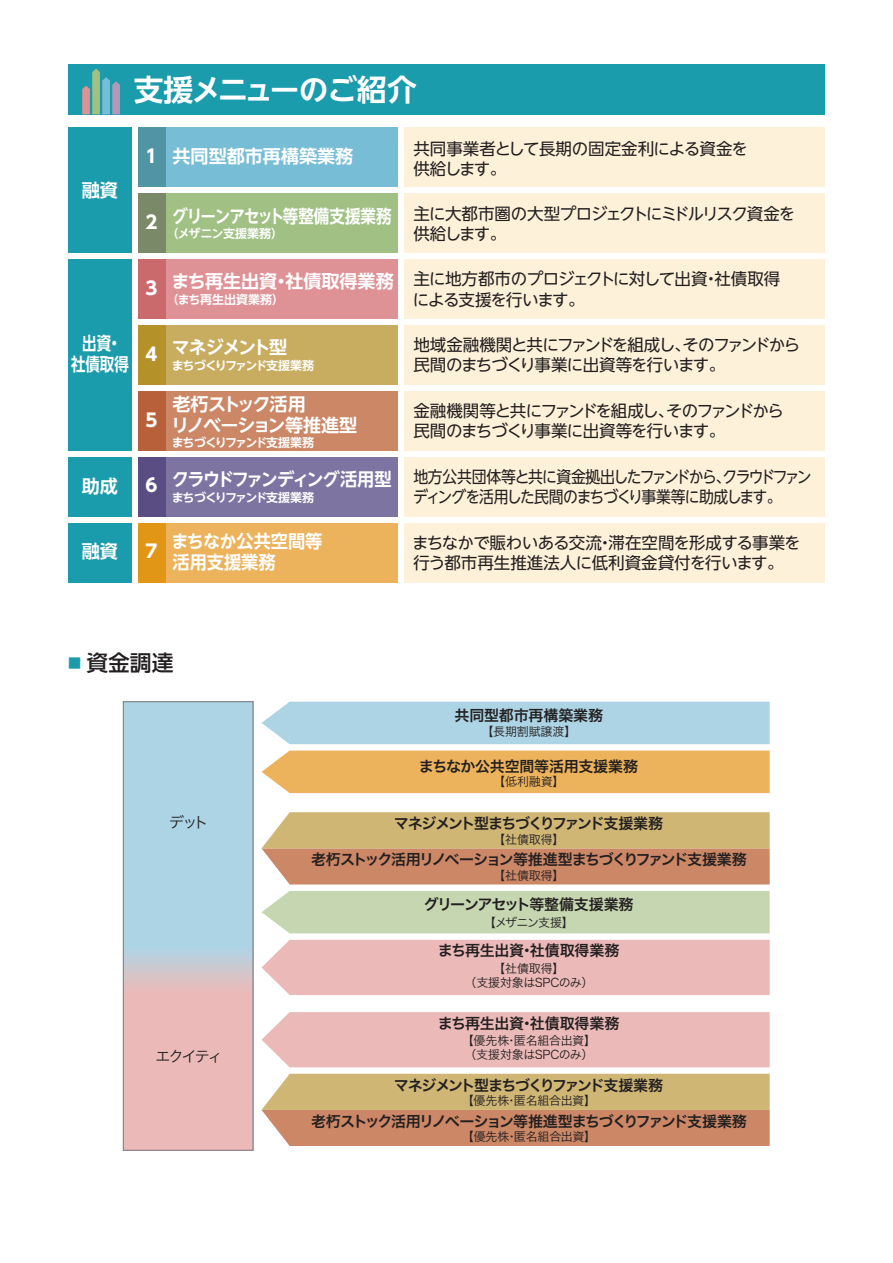
<style>
.page{position:relative;width:893px;height:1263px;background:#fff}
.page>*{position:absolute;margin:0;border:0;box-sizing:border-box;transform-origin:0 0}
.t1{font:700 29.7px "UD Shin Go NT Pro De";letter-spacing:-.035em;color:#fff}
.t2{font:500 21.75px "UD Shin Go NT Pro";color:#231f20}
.t3{font:700 18px "UD Shin Go NT Pro De";color:#fff}
.t4{font:700 18px/21px "UD Shin Go NT Pro De";letter-spacing:-.045em;color:#fff}
.t5{font:700 18px/21px "UD Shin Go NT Pro De";color:#fff;scale:.95 1}
.t6{font:700 18px "UD Shin Go NT Pro De";letter-spacing:-.06em;color:#fff;scale:.86 1}
.t7{font:700 18px "UD Shin Go NT Pro De";letter-spacing:-.09em;color:#fff;scale:.95 1}
.t8{font:700 18px/21.3px "UD Shin Go NT Pro De";color:#fff;text-align:center;scale:.8 1}
.t9{font:700 18px "UD Shin Go NT Pro";color:#fff}
.t10{font:700 18px "UD Shin Go NT Pro De";letter-spacing:-.09em;color:#fff}
.t11{font:16.5px/20.2px "UD Shin Go NT Pro";letter-spacing:-.06em;color:#231f20}
.t12{font:16.5px/20.2px "UD Shin Go NT Pro";letter-spacing:-.025em;color:#231f20}
.t13{font:16.5px/20.2px "UD Shin Go NT Pro";letter-spacing:-.095em;color:#231f20;scale:.9 1}
.t14{font:16.5px/20.2px "UD Shin Go NT Pro";letter-spacing:-.04em;color:#231f20}
.t15{font:15px "Hira Kaku Pro W6";letter-spacing:-.1em;color:#231f20}
.t16{font:15px "Hira Kaku Pro W6";letter-spacing:-.01em;color:#231f20}
.t17{font:15px "Hira Kaku Pro W6";letter-spacing:-.07em;color:#231f20}
.t18{font:15px "Hira Kaku Pro W6";letter-spacing:-.015em;color:#231f20}
.t19{font:15px "Hira Kaku Pro W3";letter-spacing:-.14em;color:#231f20}
.t20{font:12px/14.1px "Hira Kaku Pro W3";letter-spacing:-.015em;color:#231f20;text-align:center}
.t21{font:700 12px "UD Shin Go NT Pro De";letter-spacing:-.08em;color:#fff}
.t22{font:700 12px "UD Shin Go NT Pro De";letter-spacing:-.02em;color:#fff}
.t23{font:700 12px "UD Shin Go NT Pro De";color:#fff}
</style>
<div class="page">
<div style="left:404px;top:325px;width:421px;height:60px;background:#fef1d9"></div>
<div style="left:404px;top:128px;width:421px;height:59px;background:#fef1d9"></div>
<div style="left:138px;top:259px;width:260px;height:60px;background:#de9296"></div>
<div style="left:138px;top:128px;width:260px;height:59px;background:#78bdd6"></div>
<div style="left:138px;top:128px;width:28px;height:59px;background:#5194a4"></div>
<div style="left:68px;top:128px;width:64px;height:125px;background:#1a9cac"></div>
<div style="left:68px;top:259px;width:64px;height:192px;background:#1a9cac"></div>
<div style="left:68px;top:457px;width:64px;height:60px;background:#1a9cac"></div>
<div style="left:68px;top:523px;width:64px;height:60px;background:#1a9cac"></div>
<div style="left:138px;top:259px;width:28px;height:60px;background:#ca6a6d"></div>
<div style="left:404px;top:457px;width:421px;height:60px;background:#fef1d9"></div>
<div style="left:138px;top:457px;width:260px;height:60px;background:#7d74a2"></div>
<div style="left:138px;top:325px;width:260px;height:60px;background:#c8ad61"></div>
<div style="left:138px;top:457px;width:28px;height:60px;background:#594d84"></div>
<div style="left:138px;top:325px;width:28px;height:60px;background:#b49229"></div>
<div style="left:404px;top:391px;width:421px;height:60px;background:#fef1d9"></div>
<div style="left:138px;top:391px;width:260px;height:60px;background:#cb8766"></div>
<div style="left:138px;top:391px;width:28px;height:60px;background:#b86039"></div>
<div style="left:404px;top:523px;width:421px;height:60px;background:#fef1d9"></div>
<div style="left:138px;top:523px;width:260px;height:60px;background:#ecb35c"></div>
<div style="left:138px;top:523px;width:28px;height:60px;background:#e29616"></div>
<div style="left:404px;top:193px;width:421px;height:60px;background:#fef1d9"></div>
<div style="left:138px;top:193px;width:260px;height:60px;background:#a0c084"></div>
<div style="left:138px;top:193px;width:28px;height:60px;background:#7a8967"></div>
<div style="left:404px;top:259px;width:421px;height:60px;background:#fef1d9"></div>
<div style="left:68px;top:64px;width:757px;height:50px;background:#1a9cac"></div>
<svg style="left:82px;top:69px;width:38px;height:45px"></svg>
<svg style="left:125px;top:703px;width:127px;height:446px;background:#c5c9d2"></svg>
<div style="left:123px;top:701px;width:131px;height:450px;border:1px solid #808285"></div>
<div style="left:261px;top:940px;width:509px;height:55px;background:#ebbab8"></div>
<div style="left:261px;top:891px;width:509px;height:42px;background:#c5d6b1"></div>
<div style="left:262px;top:702px;width:508px;height:42px;background:#acd4e5"></div>
<div style="left:261px;top:750px;width:509px;height:43px;background:#ecb35c"></div>
<svg style="left:261px;top:1074px;width:509px;height:72px;background:#cea171"></svg>
<svg style="left:261px;top:812px;width:509px;height:72px;background:#cea272"></svg>
<div style="left:261px;top:1012px;width:509px;height:55px;background:#ebbab8"></div>
<h1 class="t1" style="left:134px;top:66px;width:285px">支援メニューのご紹介</h1>
<p class="t9" style="left:146px;top:141px;width:13px">1</p>
<p class="t3" style="left:173px;top:141px;width:182px">共同型都市再構築業務</p>
<p class="t12" style="left:413px;top:138px;width:336px">共同事業者として長期の固定金利による資金を供給します。</p>
<p class="t3" style="left:82px;top:175px;width:38px">融資</p>
<p class="t9" style="left:146px;top:207px;width:13px">2</p>
<p class="t6" style="left:172px;top:201px;width:256px">グリーンアセット等整備支援業務</p>
<p class="t22" style="left:166px;top:224px;width:118px">（メザニン支援業務）</p>
<p class="t11" style="left:413px;top:203px;width:384px">主に大都市圏の大型プロジェクトにミドルリスク資金を供給します。</p>
<p class="t9" style="left:146px;top:273px;width:13px">3</p>
<p class="t3" style="left:171px;top:266px;width:224px">まち再生出資・社債取得業務</p>
<p class="t23" style="left:166px;top:289px;width:119px">（まち再生出資業務）</p>
<p class="t14" style="left:413px;top:268px;width:369px">主に地方都市のプロジェクトに対して出資・社債取得による支援を行います。</p>
<p class="t8" style="left:71px;top:332px;width:74px">出資・社債取得</p>
<p class="t9" style="left:146px;top:339px;width:13px">4</p>
<p class="t10" style="left:172px;top:332px;width:117px">マネジメント型</p>
<p class="t21" style="left:172px;top:355px;width:144px">まちづくりファンド支援業務</p>
<p class="t11" style="left:413px;top:334px;width:389px">地域金融機関と共にファンドを組成し、そのファンドから民間のまちづくり事業に出資等を行います。</p>
<p class="t9" style="left:146px;top:405px;width:13px">5</p>
<p class="t4" style="left:171px;top:393px;width:188px">老朽ストック活用<br>リノベーション等推進型</p>
<p class="t21" style="left:172px;top:433px;width:144px">まちづくりファンド支援業務</p>
<p class="t11" style="left:413px;top:400px;width:372px">金融機関等と共にファンドを組成し、そのファンドから民間のまちづくり事業に出資等を行います。</p>
<p class="t3" style="left:82px;top:471px;width:38px">助成</p>
<p class="t9" style="left:146px;top:471px;width:13px">6</p>
<p class="t7" style="left:172px;top:464px;width:233px">クラウドファンディング活用型</p>
<p class="t21" style="left:172px;top:487px;width:144px">まちづくりファンド支援業務</p>
<p class="t13" style="left:413px;top:466px;width:445px">地方公共団体等と共に資金拠出したファンドから、クラウドファンディングを活用した民間のまちづくり事業等に助成します。</p>
<p class="t3" style="left:82px;top:537px;width:38px">融資</p>
<p class="t9" style="left:146px;top:537px;width:13px">7</p>
<p class="t5" style="left:172px;top:530px;width:160px">まちなか公共空間等活用支援業務</p>
<p class="t12" style="left:412px;top:532px;width:390px">まちなかで賑わいある交流・滞在空間を形成する事業を行う都市再生推進法人に低利資金貸付を行います。</p>
<h2 class="t2" style="left:68px;top:645px;width:107px"><sup>■</sup> 資金調達</h2>
<p class="t19" style="left:169px;top:809px;width:41px">デット</p>
<p class="t19" style="left:156px;top:1043px;width:68px">エクイティ</p>
<p class="t16" style="left:455px;top:702px;width:150px">共同型都市再構築業務</p>
<p class="t20" style="left:481px;top:723px;width:96px">【長期割賦譲渡】</p>
<p class="t18" style="left:419px;top:753px;width:221px">まちなか公共空間等活用支援業務</p>
<p class="t20" style="left:493px;top:774px;width:73px">【低利融資】</p>
<p class="t15" style="left:394px;top:810px;width:271px">マネジメント型まちづくりファンド支援業務</p>
<p class="t20" style="left:493px;top:831px;width:73px">【社債取得】</p>
<p class="t15" style="left:311px;top:846px;width:437px">老朽ストック活用リノベーション等推進型まちづくりファンド支援業務</p>
<p class="t20" style="left:493px;top:867px;width:73px">【社債取得】</p>
<p class="t17" style="left:424px;top:891px;width:211px">グリーンアセット等整備支援業務</p>
<p class="t20" style="left:484px;top:914px;width:91px">【メザニン支援】</p>
<p class="t16" style="left:438px;top:937px;width:183px">まち再生出資・社債取得業務</p>
<p class="t20" style="left:464px;top:960px;width:130px">【社債取得】<br>（支援対象はSPCのみ）</p>
<p class="t16" style="left:438px;top:1009px;width:183px">まち再生出資・社債取得業務</p>
<p class="t20" style="left:462px;top:1033px;width:136px;text-align:left">【優先株・匿名組合出資】（支援対象はSPCのみ）</p>
<p class="t15" style="left:394px;top:1071px;width:271px">マネジメント型まちづくりファンド支援業務</p>
<p class="t20" style="left:462px;top:1093px;width:136px">【優先株・匿名組合出資】</p>
<p class="t15" style="left:311px;top:1107px;width:437px">老朽ストック活用リノベーション等推進型まちづくりファンド支援業務</p>
<p class="t20" style="left:462px;top:1129px;width:136px">【優先株・匿名組合出資】</p>
</div>
